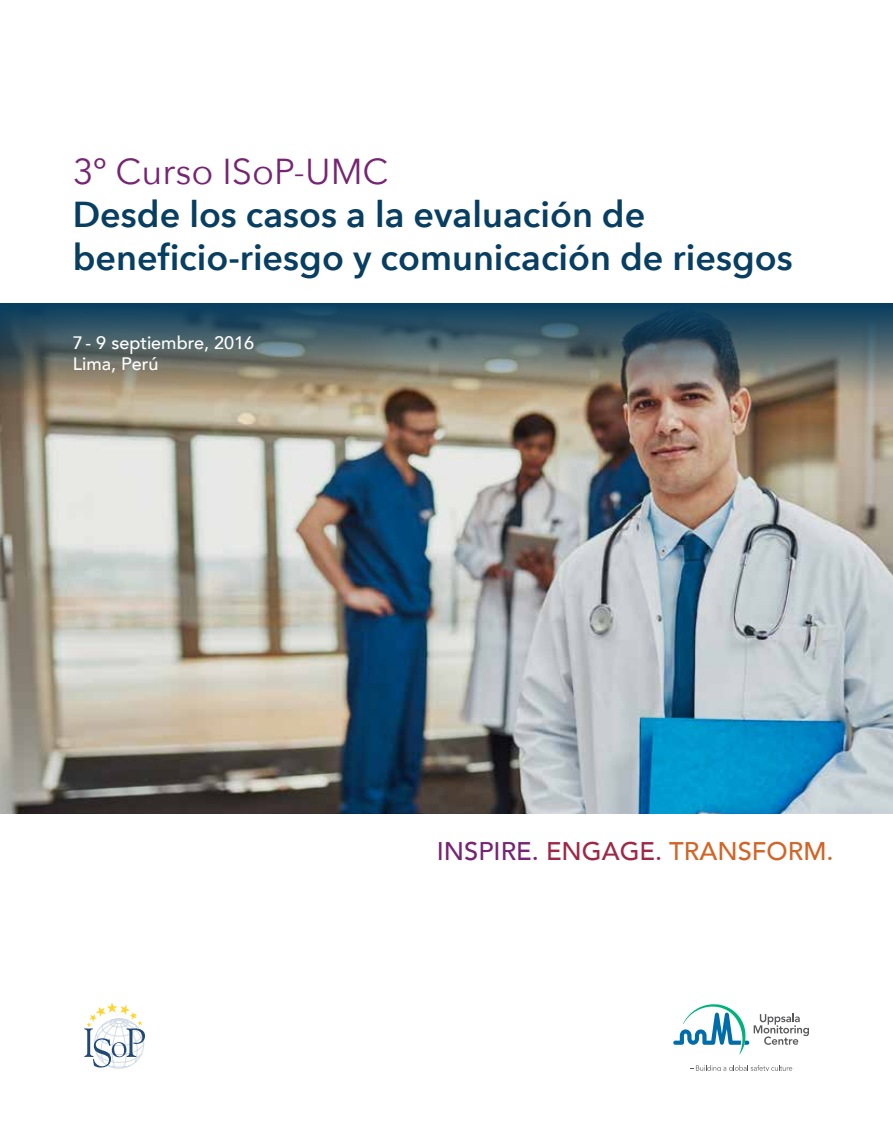
<style>
.page{position:relative;width:893px;height:1127px;background:#fff}
.page>*{position:absolute;margin:0;border:0;box-sizing:border-box;transform-origin:0 0}
.t1{font:600 36px/43.2px "Avenir Next";color:#073e61}
.t2{font:36px "Avenir Next";color:#762572}
.t3{font:500 25.5px "Avenir";color:#d16527}
.t4{font:500 18px/21.6px "Avenir";color:#fff}
.s1{color:#762572}
.s2{color:#9c2948}
</style>
<div class="page">
<img style="left:0;top:393px;width:893px;height:420px">
<svg style="left:0;top:303px;width:893px;height:90px;background:#556669"></svg>
<svg style="left:673px;top:1004px;width:136px;height:50px"></svg>
<svg style="left:690px;top:1065px;width:102px;height:6px"></svg>
<svg style="left:84px;top:1002px;width:61px;height:66px"></svg>
<p class="t2" style="left:73px;top:141px;width:317px">3º Curso ISoP-UMC</p>
<p class="t1" style="left:73px;top:192px;width:721px">Desde los casos a la evaluación de beneficio-riesgo y comunicación de riesgos</p>
<p class="t4" style="left:73px;top:331px;width:183px">7 - 9 septiembre, 2016<br>Lima, Perú</p>
<p class="t3" style="left:437px;top:829px;width:398px"><span class="s1">INSPIRE.</span> <span class="s2">ENGAGE.</span> TRANSFORM.</p>
</div>
